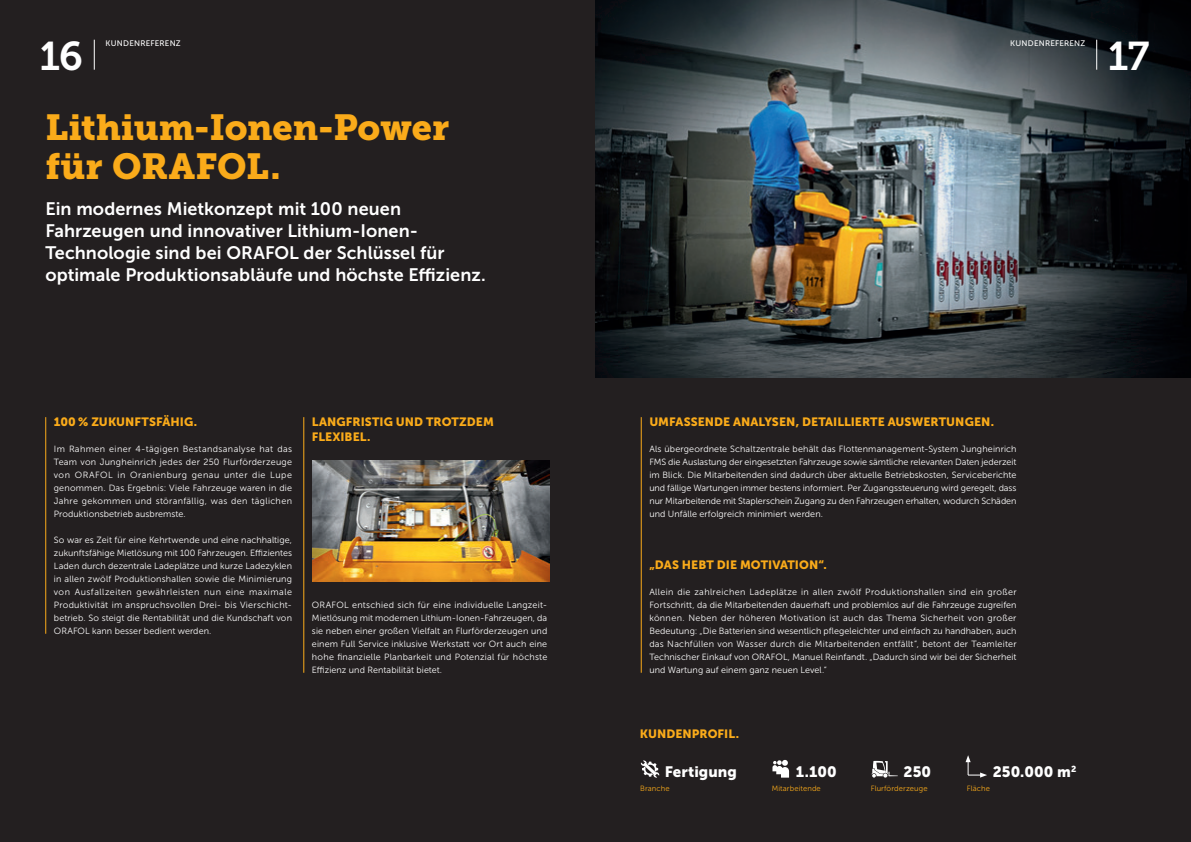
<style>
.page{position:relative;width:1191px;height:842px;background:#231f20}
.page>*{position:absolute;margin:0;border:0;box-sizing:border-box;transform-origin:0 0}
.t1{font:40px "Museo JH Slab 700";color:#fff}
.t2{font:36px/39px "Museo JH Slab 900";color:#faab1a}
.t3{font:18px/22px "Museo JH Sans 700";letter-spacing:.005em;color:#fff}
.t4{font:15px "Museo JH Sans 900";letter-spacing:.005em;color:#fff}
.t5{font:12px/15px "Museo JH Sans 900";letter-spacing:.005em;color:#faab1a}
.t6{font:9px/13px "Museo JH Sans 300";letter-spacing:.01em;color:#fff;text-align:justify}
.t7{font:8px "Museo JH Sans 500";letter-spacing:.025em;color:#fff}
.t8{font:7.6px "Museo JH Sans 300";letter-spacing:.015em;color:#faab1a}
</style>
<div class="page">
<img style="left:595px;top:0;width:596px;height:377px">
<hr style="left:45px;top:417px;width:1px;height:217px;background:#faab1a">
<hr style="left:303px;top:417px;width:1px;height:256px;background:#faab1a">
<hr style="left:641px;top:417px;width:1px;height:256px;background:#faab1a">
<img style="left:313px;top:460px;width:237px;height:122px">
<svg style="left:772px;top:760px;width:17px;height:18px"></svg>
<svg style="left:871px;top:761px;width:26px;height:17px"></svg>
<svg style="left:641px;top:760px;width:18px;height:18px"></svg>
<svg style="left:965px;top:755px;width:22px;height:23px"></svg>
<hr style="left:94px;top:40px;width:1px;height:30px;background:#fff">
<hr style="left:1096px;top:40px;width:1px;height:30px;background:#fff">
<h1 class="t1" style="left:40px;top:33px;width:45px">16</h1>
<p class="t7" style="left:106px;top:39px;width:77px">KUNDENREFERENZ</p>
<p class="t7" style="left:1010px;top:39px;width:77px">KUNDENREFERENZ</p>
<h1 class="t1" style="left:1108px;top:33px;width:43px">17</h1>
<h2 class="t2" style="left:45px;top:109px;width:405px">Lithium-Ionen-Power für ORAFOL.</h2>
<h3 class="t3" style="left:45px;top:198px;width:442px">Ein modernes Mietkonzept mit 100 neuen Fahrzeugen und innovativer Lithium-Ionen-Technologie sind bei ORAFOL der Schlüssel für optimale Produktionsabläufe und höchste Effizienz.</h3>
<h3 class="t5" style="left:54px;top:414px;width:145px">100 % ZUKUNFTSFÄHIG.</h3>
<p class="t6" style="left:54px;top:442px;width:240px">Im Rahmen einer 4-tägigen Bestandsanalyse hat das Team von Jungheinrich jedes der 250 Flurförderzeuge von ORAFOL in Oranienburg genau unter die Lupe genommen. Das Ergebnis: Viele Fahrzeuge waren in die Jahre gekommen und störanfällig, was den täglichen Produktionsbetrieb ausbremste.</p>
<p class="t6" style="left:54px;top:533px;width:240px">So war es Zeit für eine Kehrtwende und eine nachhaltige, zukunftsfähige Mietlösung mit 100 Fahrzeugen. Effizientes Laden durch dezentrale Ladeplätze und kurze Ladezyklen in allen zwölf Produktionshallen sowie die Minimierung von Ausfallzeiten gewährleisten nun eine maximale Produktivität im anspruchsvollen Drei- bis Vierschicht&shy;betrieb. So steigt die Rentabilität und die Kundschaft von ORAFOL kann besser bedient werden.</p>
<h3 class="t5" style="left:312px;top:414px;width:183px">LANGFRISTIG UND TROTZDEM<br>FLEXIBEL.</h3>
<p class="t6" style="left:312px;top:598px;width:237px">ORAFOL entschied sich für eine individuelle Langzeit-Mietlösung mit modernen Lithium-Ionen-Fahrzeugen, da sie neben einer großen Vielfalt an Flurförderzeugen und einem Full Service inklusive Werkstatt vor Ort auch eine hohe finanzielle Planbarkeit und Potenzial für höchste Effizienz und Rentabilität bietet.</p>
<h3 class="t5" style="left:649px;top:414px;width:346px">UMFASSENDE ANALYSEN, DETAILLIERTE AUSWERTUNGEN.</h3>
<p class="t6" style="left:649px;top:442px;width:369px">Als übergeordnete Schaltzentrale behält das Flottenmanagement-System Jungheinrich FMS die Auslastung der eingesetzten Fahrzeuge sowie sämtliche relevanten Daten jederzeit im Blick. Die Mitarbeitenden sind dadurch über aktuelle Betriebskosten, Serviceberichte und fällige Wartungen immer bestens informiert. Per Zugangssteuerung wird geregelt, dass nur Mitarbeitende mit Staplerschein Zugang zu den Fahrzeugen erhalten, wodurch Schäden und Unfälle erfolgreich minimiert werden.</p>
<h3 class="t5" style="left:649px;top:557px;width:179px">„DAS HEBT DIE MOTIVATION“.</h3>
<p class="t6" style="left:649px;top:585px;width:369px">Allein die zahlreichen Ladeplätze in allen zwölf Produktionshallen sind ein großer Fortschritt, da die Mitarbeitenden dauerhaft und problemlos auf die Fahrzeuge zugreifen können. Neben der höheren Motivation ist auch das Thema Sicherheit von großer Bedeutung: „Die Batterien sind wesentlich pflegeleichter und einfach zu handhaben, auch das Nachfüllen von Wasser durch die Mitarbeitenden entfällt“, betont der Teamleiter Technischer Einkauf von ORAFOL, Manuel Reinfandt. „Dadurch sind wir bei der Sicherheit und Wartung auf einem ganz neuen Level.“</p>
<h3 class="t5" style="left:640px;top:726px;width:101px">KUNDENPROFIL.</h3>
<h3 class="t4" style="left:664px;top:763px;width:74px">Fertigung</h3>
<p class="t8" style="left:640px;top:784px;width:31px">Branche</p>
<h3 class="t4" style="left:795px;top:763px;width:43px">1.100</h3>
<p class="t8" style="left:771px;top:784px;width:51px">Mitarbeitende</p>
<h3 class="t4" style="left:903px;top:763px;width:29px">250</h3>
<p class="t8" style="left:870px;top:784px;width:58px">Flurförderzeuge</p>
<h3 class="t4" style="left:992px;top:763px;width:85px">250.000 m<sup>2</sup></h3>
<p class="t8" style="left:966px;top:784px;width:25px">Fläche</p>
</div>
